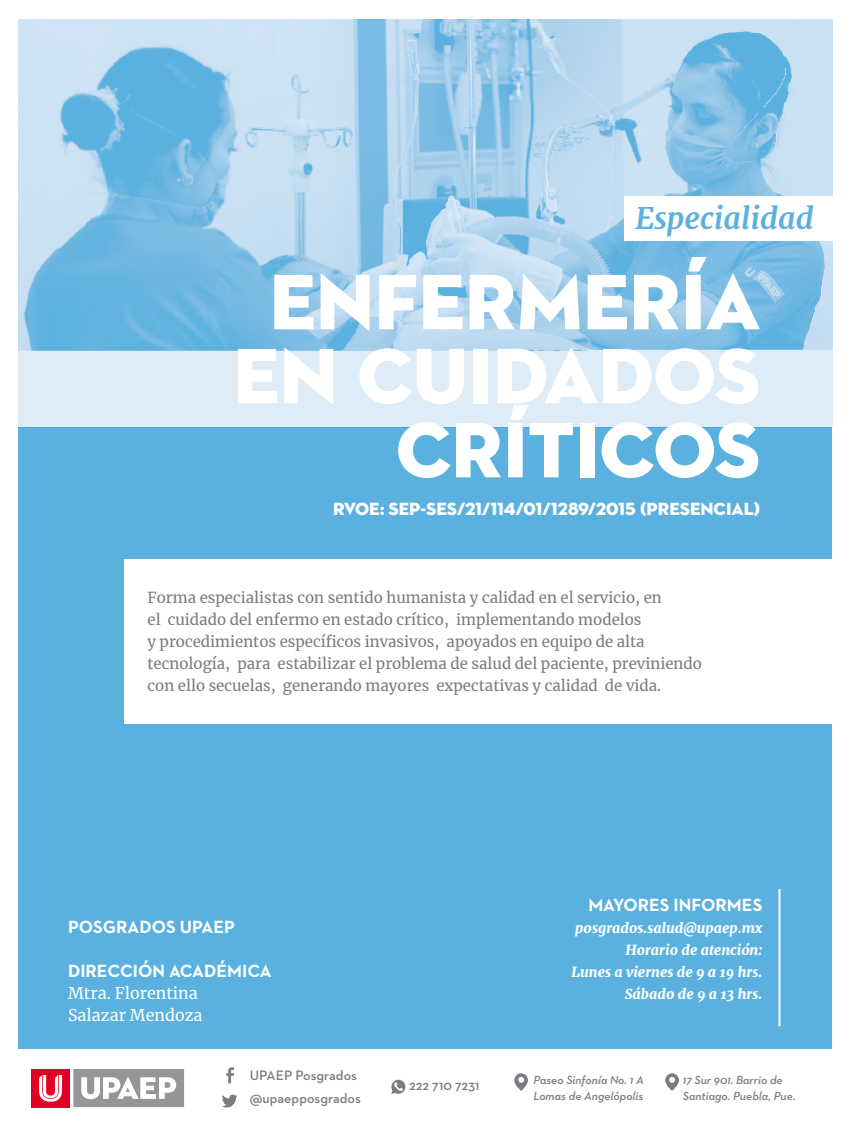
<style>
.page{position:relative;width:851px;height:1134px;background:#fff}
.page>*{position:absolute;margin:0;border:0;box-sizing:border-box;transform-origin:0 0}
.t1{font:80px/74px "Neutraface 2 Display Titling";color:#fff;text-align:right}
.t2{font:italic 700 30px "Merriweather";color:#5ab1df}
.t3{font:700 18px "Neutraface 2 Text";color:#fff}
.t4{font:18px "Neutraface 2 Display Titling";color:#fff}
.t5{font:16px/22px "Merriweather";color:#fff}
.t6{font:15px/22px "Merriweather";color:#7c7b81}
.t7{font:italic 900 14px/22px "Merriweather";color:#fff;text-align:right}
.t8{font:600 14px/23.2px "Neutraface 2 Text";color:#7c7b81}
.t9{font:italic 600 12px/16px "Neutraface 2 Text";color:#7c7b81}
</style>
<div class="page">
<div style="left:28px;top:1066px;width:159px;height:44px;background:linear-gradient(to right,#fff,#fdfdfd)"></div>
<div style="left:31px;top:1069px;width:39px;height:38px;background:#e10023"></div>
<svg style="left:39px;top:1075px;width:23px;height:27px"></svg>
<svg style="left:73px;top:1069px;width:111px;height:38px"></svg>
<img style="left:19px;top:19px;width:813px;height:408px">
<div style="left:19px;top:427px;width:813px;height:622px;background:#5ab1df"></div>
<hr style="left:778px;top:889px;width:2px;height:137px;background:#fff">
<div style="left:125px;top:559px;width:725px;height:165px;background:#fff"></div>
<div style="left:624px;top:196px;width:226px;height:44px;background:#fff"></div>
<svg style="left:226px;top:1067px;width:8px;height:16px"></svg>
<svg style="left:222px;top:1094px;width:15px;height:13px"></svg>
<svg style="left:391px;top:1080px;width:14px;height:14px"></svg>
<svg style="left:665px;top:1073px;width:13px;height:18px"></svg>
<svg style="left:514px;top:1073px;width:14px;height:18px"></svg>
<h2 class="t2" style="left:635px;top:197px;width:180px">Especialidad</h2>
<h1 class="t1" style="left:233px;top:265px;width:528px">ENFERMERÍA<br>EN CUIDADOS<br>CRÍTICOS</h1>
<p class="t4" style="left:333px;top:498px;width:428px">RVOE: SEP-SES/21/114/01/1289/2015 (PRESENCIAL)</p>
<p class="t6" style="left:147px;top:586px;width:556px">Forma especialistas con sentido humanista y calidad en el servicio, en<br>el cuidado del enfermo en estado crítico, implementando modelos<br>y procedimientos específicos invasivos, apoyados en equipo de alta tecnología, para estabilizar el problema de salud del paciente, previniendo con ello secuelas, generando mayores expectativas y calidad de vida.</p>
<p class="t3" style="left:68px;top:915px;width:168px">POSGRADOS UPAEP</p>
<p class="t3" style="left:68px;top:959px;width:205px">DIRECCIÓN ACADÉMICA</p>
<p class="t5" style="left:68px;top:982px;width:136px">Mtra. Florentina<br>Salazar Mendoza</p>
<p class="t3" style="left:588px;top:893px;width:175px">MAYORES INFORMES</p>
<p class="t7" style="left:571px;top:917px;width:192px">posgrados.salud@upaep.mx<br>Horario de atención:<br>Lunes a viernes de 9 a 19 hrs.<br>Sábado de 9 a 13 hrs.</p>
<p class="t8" style="left:250px;top:1063px;width:112px">UPAEP Posgrados @upaepposgrados</p>
<p class="t9" style="left:682px;top:1072px;width:114px">17 Sur 901. Barrio de<br>Santiago. Puebla, Pue.</p>
<p class="t9" style="left:533px;top:1071px;width:112px">Paseo Sinfonía No. 1 A<br>Lomas de Angelópolis</p>
<p class="t8" style="left:409px;top:1073px;width:72px">222 710 7231</p>
</div>
